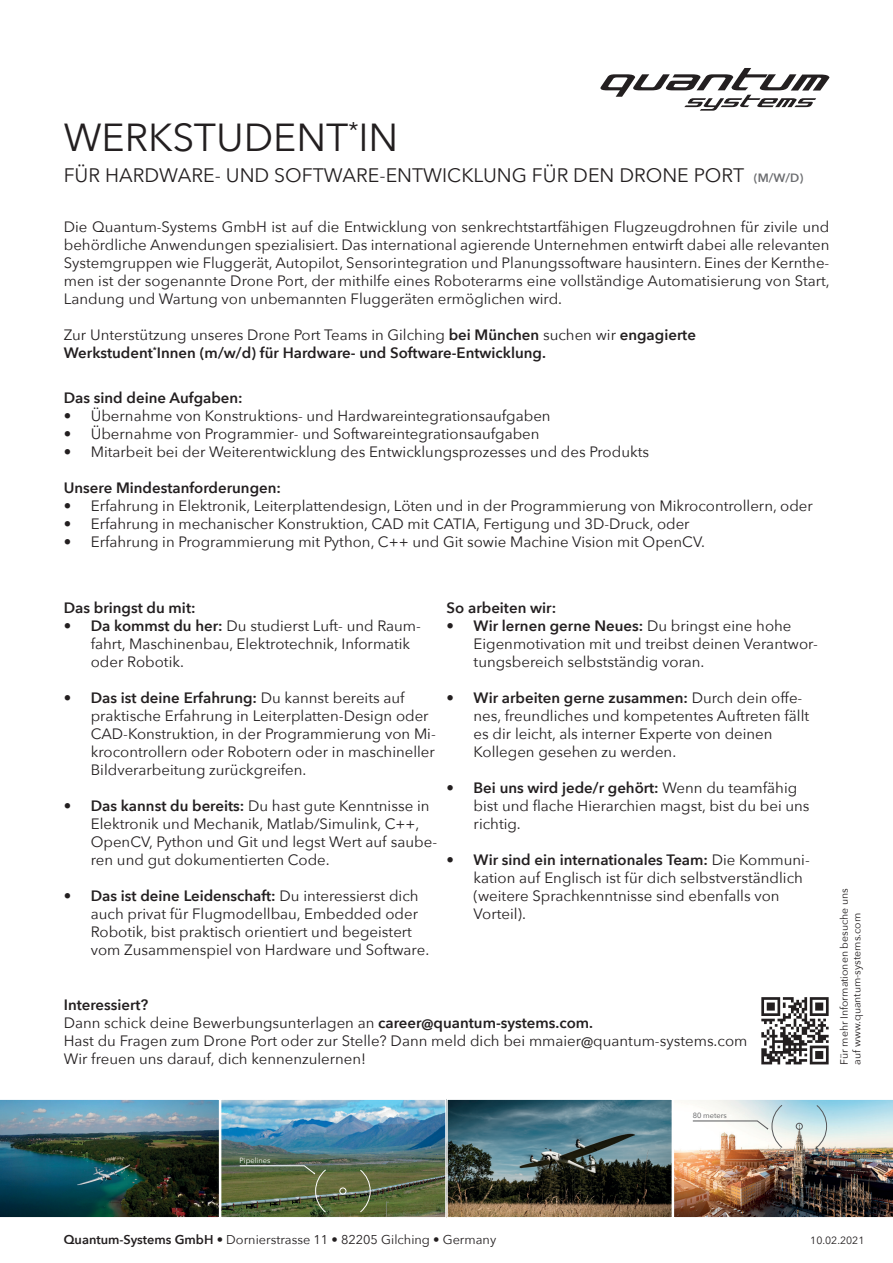
<style>
.page{position:relative;width:893px;height:1263px;background:#fff}
.page>*{position:absolute;margin:0;border:0;box-sizing:border-box;transform-origin:0 0}
.t1{font:39px "Avenir Next";color:#231f20}
.t2{font:19.5px "Avenir Next";color:#231f20}
.t3{font:15px/18px "Avenir Next";color:#231f20}
.t4{font:600 15px/18px "Avenir Next";color:#231f20}
.t5{font:12.75px "Avenir Next";color:#231f20}
.t6{font:10.5px/12.6px "Avenir Next";color:#231f20}
.t7{font:7.5px "Avenir Next";color:#fff}
.t8{font:7.5px "Avenir Next";color:#57585a}
.s1{font-weight:600;font-size:12px;color:#6c6d70}
.s2{font-weight:400}
.s3{font-weight:600}
</style>
<div class="page">
<svg style="left:761px;top:997px;width:68px;height:67px"></svg>
<img style="left:223px;top:1101px;width:221px;height:114px">
<div style="left:220px;top:1098px;width:227px;height:120px;border:2px solid #fff"></div>
<svg style="left:449px;top:1101px;width:221px;height:114px;background:#485b5c"></svg>
<div style="left:446px;top:1098px;width:227px;height:120px;border:2px solid #fff"></div>
<img style="left:0;top:1099px;width:219px;height:119px">
<svg style="left:340px;top:1188px;width:6px;height:6px"></svg>
<svg style="left:360px;top:1169px;width:11px;height:43px"></svg>
<svg style="left:240px;top:1165px;width:86px;height:47px;background:#626d45"></svg>
<img style="left:674px;top:1100px;width:219px;height:118px">
<svg style="left:600px;top:68px;width:229px;height:43px"></svg>
<h1 class="t1" style="left:64px;top:104px;width:336px">WERKSTUDENT<sup>*</sup>IN</h1>
<h2 class="t2" style="left:64px;top:159px;width:741px">FÜR HARDWARE- UND SOFTWARE-ENTWICKLUNG FÜR DEN DRONE PORT <span class="s1">(M/W/D)</span></h2>
<p class="t3" style="left:64px;top:217px;width:767px;text-align:justify">Die Quantum-Systems GmbH ist auf die Entwicklung von senkrechtstartfähigen Flugzeugdrohnen für zivile und behördliche Anwendungen spezialisiert. Das international agierende Unternehmen entwirft dabei alle relevanten Systemgruppen wie Fluggerät, Autopilot, Sensorintegration und Planungssoftware hausintern. Eines der Kernthe&shy;men ist der sogenannte Drone Port, der mithilfe eines Roboterarms eine vollständige Automatisierung von Start, Landung und Wartung von unbemannten Fluggeräten ermöglichen wird.</p>
<p class="t4" style="left:64px;top:325px;width:634px"><span class="s2">Zur Unterstützung unseres Drone Port Teams in Gilching</span> bei München <span class="s2">suchen wir</span> engagierte<br>Werkstudent<sup>*</sup>Innen (m/w/d) für Hardware- und Software-Entwicklung.</p>
<p class="t4" style="left:64px;top:388px;width:181px">Das sind deine Aufgaben:</p>
<p class="t3" style="left:64px;top:406px;width:488px">• Übernahme von Konstruktions- und Hardwareintegrationsaufgaben</p>
<p class="t3" style="left:64px;top:424px;width:477px">• Übernahme von Programmier- und Softwareintegrationsaufgaben</p>
<p class="t3" style="left:64px;top:442px;width:587px">• Mitarbeit bei der Weiterentwicklung des Entwicklungsprozesses und des Produkts</p>
<p class="t4" style="left:64px;top:478px;width:219px">Unsere Mindestanforderungen:</p>
<p class="t3" style="left:64px;top:496px;width:751px">• Erfahrung in Elektronik, Leiterplattendesign, Löten und in der Programmierung von Mikrocontrollern, oder</p>
<p class="t3" style="left:64px;top:514px;width:627px">• Erfahrung in mechanischer Konstruktion, CAD mit CATIA, Fertigung und 3D-Druck, oder</p>
<p class="t3" style="left:64px;top:532px;width:643px">• Erfahrung in Programmierung mit Python, C++ und Git sowie Machine Vision mit OpenCV.</p>
<p class="t4" style="left:64px;top:598px;width:133px">Das bringst du mit:</p>
<p class="t3" style="left:91px;top:616px;width:332px;text-indent:-27px"><span class="s3">• Da kommst du her:</span> Du studierst Luft- und Raum&shy;fahrt, Maschinenbau, Elektrotechnik, Informatik oder Robotik.</p>
<p class="t3" style="left:91px;top:688px;width:347px;text-indent:-27px"><span class="s3">• Das ist deine Erfahrung:</span> Du kannst bereits auf praktische Erfahrung in Leiterplatten-Design oder CAD-Konstruktion, in der Programmierung von Mi&shy;krocontrollern oder Robotern oder in maschineller Bildverarbeitung zurückgreifen.</p>
<p class="t3" style="left:91px;top:796px;width:348px;text-indent:-27px"><span class="s3">• Das kannst du bereits:</span> Du hast gute Kenntnisse in Elektronik und Mechanik, Matlab/Simulink, C++, OpenCV, Python und Git und legst Wert auf saube&shy;ren und gut dokumentierten Code.</p>
<p class="t3" style="left:91px;top:886px;width:340px;text-indent:-27px"><span class="s3">• Das ist deine Leidenschaft:</span> Du interessierst dich auch privat für Flugmodellbau, Embedded oder Robotik, bist praktisch orientiert und begeistert vom Zusammenspiel von Hardware und Software.</p>
<p class="t4" style="left:447px;top:598px;width:111px">So arbeiten wir:</p>
<p class="t3" style="left:474px;top:616px;width:346px;text-indent:-27px"><span class="s3">• Wir lernen gerne Neues:</span> Du bringst eine hohe<br>Eigenmotivation mit und treibst deinen Verantwor&shy;tungsbereich selbstständig voran.</p>
<p class="t3" style="left:474px;top:688px;width:337px;text-indent:-27px"><span class="s3">• Wir arbeiten gerne zusammen:</span> Durch dein offe&shy;nes, freundliches und kompetentes Auftreten fällt es dir leicht, als interner Experte von deinen Kollegen gesehen zu werden.</p>
<p class="t3" style="left:474px;top:778px;width:338px;text-indent:-27px"><span class="s3">• Bei uns wird jede/r gehört:</span> Wenn du teamfähig bist und flache Hierarchien magst, bist du bei uns richtig.</p>
<p class="t3" style="left:474px;top:850px;width:338px;text-indent:-27px"><span class="s3">• Wir sind ein internationales Team:</span> Die Kommuni&shy;kation auf Englisch ist für dich selbstverständlich (weitere Sprachkenntnisse sind ebenfalls von Vorteil).</p>
<p class="t3" style="left:64px;top:995px;width:685px"><span class="s3">Interessiert?<br></span>Dann schick deine Bewerbungsunterlagen an <span class="s3">career@quantum-systems.com.<br></span>Hast du Fragen zum Drone Port oder zur Stelle? Dann meld dich bei mmaier@quantum-systems.com Wir freuen uns darauf, dich kennenzulernen!</p>
<p class="t7" style="left:240px;top:1154px;width:32px">Pipelines</p>
<p class="t8" style="left:693px;top:1109px;width:36px">80 meters</p>
<p class="t6" style="left:837px;top:1064px;width:178px;rotate:-90deg">Für mehr Informationen besuche uns auf www.quantum-systems.com</p>
<p class="t5" style="left:64px;top:1228px;width:434px"><span class="s3">Quantum-Systems GmbH •</span> Dornierstrasse 11 <span class="s3">•</span> 82205 Gilching <span class="s3">•</span> Germany</p>
<p class="t6" style="left:810px;top:1233px;width:56px">10.02.2021</p>
</div>
